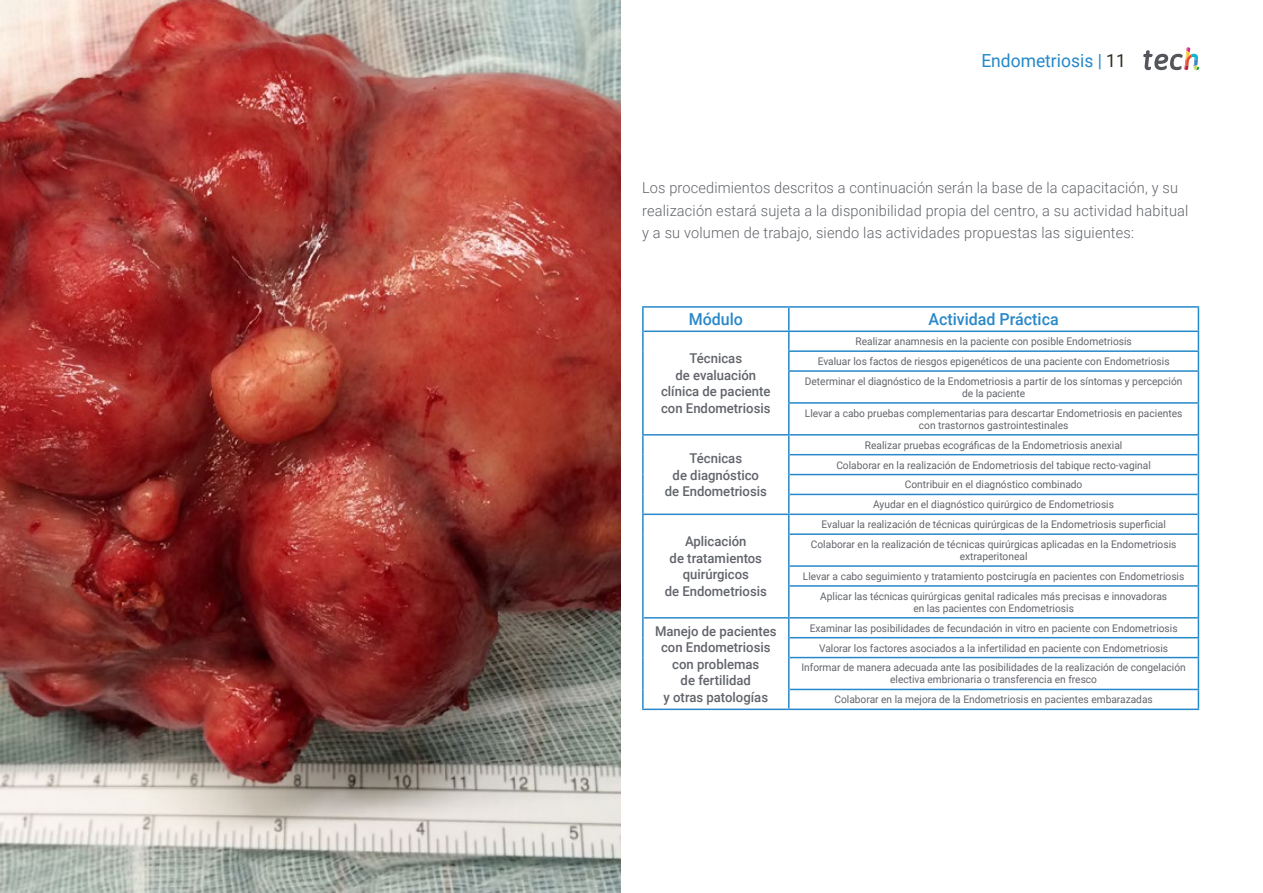
<style>
.page{position:relative;width:1263px;height:893px;background:#fff}
.page>*{position:absolute;margin:0;border:0;box-sizing:border-box;transform-origin:0 0}
.t1{font:18px "Roboto";color:#2488c9}
.t2{font:500 16.5px "Roboto";color:#2988c9}
.t3{font:300 15px/22.5px "Roboto";letter-spacing:.015em;color:#61646a}
.t4{font:500 13.5px/16.5px "Roboto";color:#61646a;text-align:center}
.t5{font:10.5px/20px "Roboto";color:#61646a;text-align:center}
.s1{color:#312e20}
</style>
<div class="page">
<svg style="left:1143px;top:47px;width:56px;height:24px"></svg>
<hr style="left:642px;top:709px;width:147px;height:1px;background:#2988c9">
<svg style="left:642px;top:515px;width:2px;height:19px"></svg>
<hr style="left:642px;top:534px;width:2px;height:32px;background:#2988c9">
<hr style="left:788px;top:534px;width:1px;height:32px;background:#2988c9">
<hr style="left:642px;top:566px;width:2px;height:20px;background:#2988c9">
<svg style="left:788px;top:566px;width:1px;height:20px"></svg>
<hr style="left:642px;top:586px;width:2px;height:32px;background:#2988c9">
<hr style="left:788px;top:586px;width:1px;height:32px;background:#2988c9">
<hr style="left:642px;top:618px;width:2px;height:20px;background:#2988c9">
<hr style="left:642px;top:638px;width:2px;height:20px;background:#2988c9">
<svg style="left:788px;top:618px;width:1px;height:40px"></svg>
<hr style="left:642px;top:658px;width:2px;height:31px;background:#2988c9">
<hr style="left:788px;top:658px;width:1px;height:31px;background:#2988c9">
<hr style="left:642px;top:689px;width:2px;height:20px;background:#2988c9">
<svg style="left:788px;top:689px;width:1px;height:20px"></svg>
<hr style="left:789px;top:454px;width:409px;height:1px;background:#2988c9">
<hr style="left:789px;top:474px;width:409px;height:1px;background:#2988c9">
<hr style="left:789px;top:494px;width:409px;height:1px;background:#2988c9">
<hr style="left:789px;top:514px;width:409px;height:1px;background:#2988c9">
<hr style="left:789px;top:533px;width:409px;height:2px;background:#2988c9">
<hr style="left:789px;top:565px;width:409px;height:2px;background:#2988c9">
<hr style="left:644px;top:331px;width:144px;height:1px;background:#2988c9">
<hr style="left:642px;top:331px;width:2px;height:20px;background:#2488c9">
<hr style="left:642px;top:351px;width:2px;height:20px;background:#2488c9">
<hr style="left:642px;top:371px;width:2px;height:32px;background:#2488c9">
<hr style="left:642px;top:403px;width:2px;height:31px;background:#2488c9">
<hr style="left:644px;top:617px;width:144px;height:2px;background:#2988c9">
<hr style="left:642px;top:306px;width:147px;height:2px;background:#2488c9">
<hr style="left:642px;top:308px;width:2px;height:23px;background:#2488c9">
<hr style="left:789px;top:306px;width:410px;height:2px;background:#2488c9">
<hr style="left:788px;top:331px;width:411px;height:1px;background:#2488c9">
<svg style="left:788px;top:308px;width:1px;height:62px"></svg>
<svg style="left:1198px;top:308px;width:1px;height:62px"></svg>
<hr style="left:788px;top:370px;width:411px;height:2px;background:#2488c9">
<hr style="left:788px;top:372px;width:1px;height:30px;background:#2488c9">
<hr style="left:1198px;top:372px;width:1px;height:30px;background:#2488c9">
<hr style="left:788px;top:404px;width:1px;height:30px;background:#2488c9">
<hr style="left:1198px;top:404px;width:1px;height:30px;background:#2488c9">
<hr style="left:789px;top:585px;width:410px;height:2px;background:#2488c9">
<hr style="left:789px;top:617px;width:410px;height:2px;background:#2488c9">
<hr style="left:789px;top:637px;width:410px;height:1px;background:#2488c9">
<hr style="left:789px;top:657px;width:410px;height:1px;background:#2488c9">
<hr style="left:789px;top:689px;width:410px;height:1px;background:#2488c9">
<hr style="left:789px;top:709px;width:410px;height:1px;background:#2488c9">
<hr style="left:788px;top:350px;width:411px;height:2px;background:#2488c9">
<hr style="left:788px;top:402px;width:411px;height:2px;background:#2488c9">
<hr style="left:789px;top:434px;width:410px;height:2px;background:#2488c9">
<svg style="left:1198px;top:436px;width:1px;height:98px"></svg>
<hr style="left:1198px;top:534px;width:1px;height:32px;background:#2488c9">
<svg style="left:1198px;top:566px;width:1px;height:19px"></svg>
<hr style="left:1198px;top:587px;width:1px;height:30px;background:#2488c9">
<svg style="left:1198px;top:619px;width:1px;height:38px"></svg>
<hr style="left:1198px;top:658px;width:1px;height:31px;background:#2488c9">
<svg style="left:1198px;top:690px;width:1px;height:19px"></svg>
<hr style="left:642px;top:434px;width:147px;height:2px;background:#2988c9">
<svg style="left:642px;top:436px;width:2px;height:19px"></svg>
<hr style="left:642px;top:455px;width:2px;height:20px;background:#2988c9">
<svg style="left:642px;top:475px;width:2px;height:19px"></svg>
<hr style="left:642px;top:494px;width:2px;height:20px;background:#2988c9">
<svg style="left:788px;top:436px;width:1px;height:98px"></svg>
<hr style="left:642px;top:514px;width:147px;height:1px;background:#2988c9">
<img style="left:0;top:0;width:621px;height:893px">
<h1 class="t1" style="left:981px;top:48px;width:146px">Endometriosis | <span class="s1">11</span></h1>
<p class="t3" style="left:642px;top:176px;width:548px">Los procedimientos descritos a continuación serán la base de la capacitación, y su realización estará sujeta a la disponibilidad propia del centro, a su actividad habitual y a su volumen de trabajo, siendo las actividades propuestas las siguientes:</p>
<h2 class="t2" style="left:689px;top:308px;width:56px">Módulo</h2>
<h2 class="t2" style="left:928px;top:308px;width:132px">Actividad Práctica</h2>
<p class="t4" style="left:661px;top:350px;width:111px">Técnicas<br>de evaluación clínica de paciente con Endometriosis</p>
<p class="t5" style="left:805px;top:331px;width:379px">Realizar anamnesis en la paciente con posible Endometriosis<br>Evaluar los factos de riesgos epigenéticos de una paciente con Endometriosis<br>Determinar el diagnóstico de la Endometriosis a partir de los síntomas y percepción</p>
<p class="t5" style="left:805px;top:383px;width:379px">de la paciente<br>Llevar a cabo pruebas complementarias para descartar Endometriosis en pacientes</p>
<p class="t5" style="left:919px;top:415px;width:151px">con trastornos gastrointestinales</p>
<p class="t4" style="left:665px;top:450px;width:104px">Técnicas<br>de diagnóstico de Endometriosis</p>
<p class="t4" style="left:665px;top:533px;width:104px">Aplicación<br>de tratamientos quirúrgicos<br>de Endometriosis</p>
<p class="t5" style="left:836px;top:435px;width:316px">Realizar pruebas ecográficas de la Endometriosis anexial<br>Colaborar en la realización de Endometriosis del tabique recto-vaginal Contribuir en el diagnóstico combinado<br>Ayudar en el diagnóstico quirúrgico de Endometriosis</p>
<p class="t5" style="left:811px;top:514px;width:367px">Evaluar la realización de técnicas quirúrgicas de la Endometriosis superficial<br>Colaborar en la realización de técnicas quirúrgicas aplicadas en la Endometriosis</p>
<p class="t5" style="left:803px;top:546px;width:383px">extraperitoneal<br>Llevar a cabo seguimiento y tratamiento postcirugía en pacientes con Endometriosis<br>Aplicar las técnicas quirúrgicas genital radicales más precisas e innovadoras</p>
<p class="t5" style="left:913px;top:598px;width:162px">en las pacientes con Endometriosis</p>
<p class="t4" style="left:655px;top:622px;width:123px">Manejo de pacientes con Endometriosis con problemas<br>de fertilidad<br>y otras patologías</p>
<p class="t5" style="left:801px;top:618px;width:386px">Examinar las posibilidades de fecundación in vitro en paciente con Endometriosis<br>Valorar los factores asociados a la infertilidad en paciente con Endometriosis<br>Informar de manera adecuada ante las posibilidades de la realización de congelación</p>
<p class="t5" style="left:834px;top:669px;width:320px">electiva embrionaria o transferencia en fresco<br>Colaborar en la mejora de la Endometriosis en pacientes embarazadas</p>
</div>
